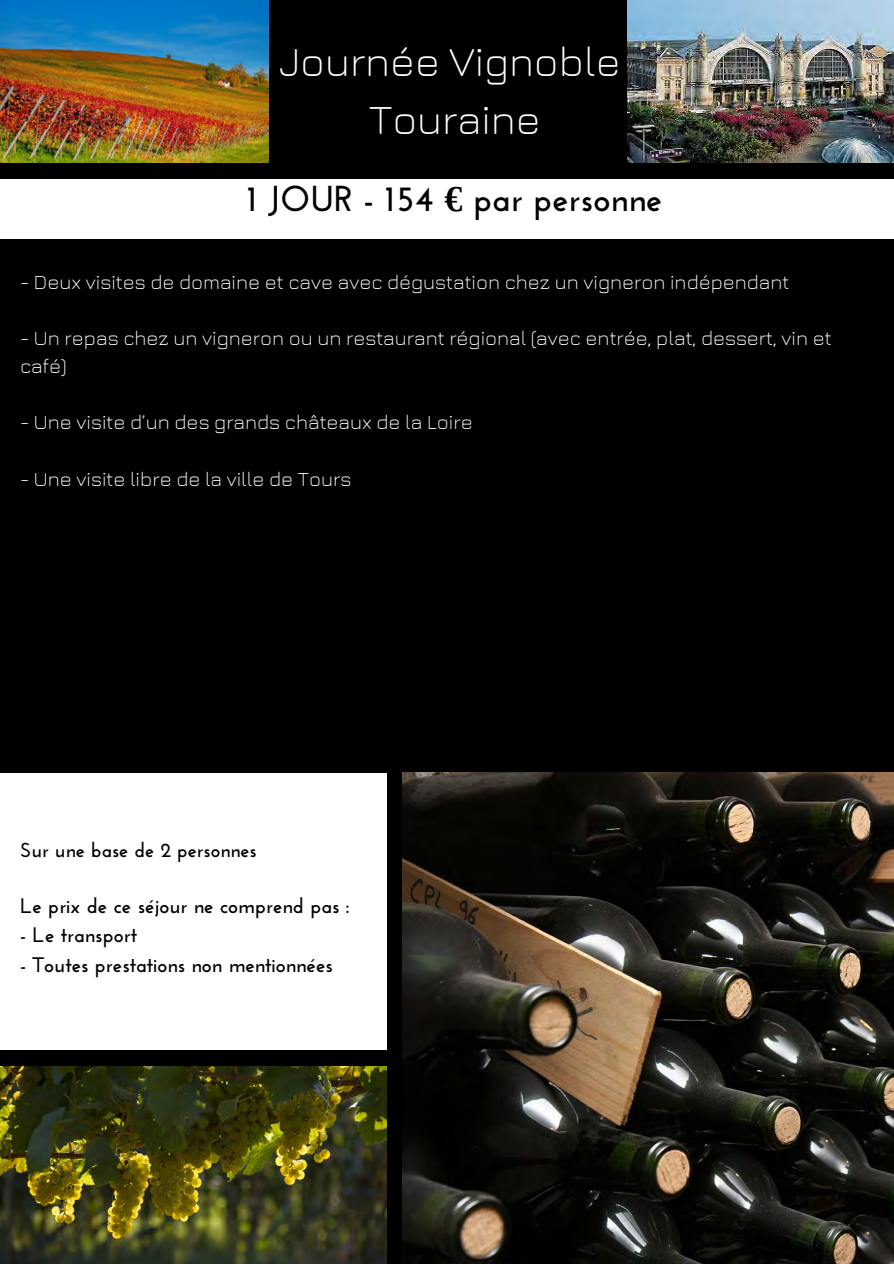
<style>
.page{position:relative;width:894px;height:1264px;background:#fff}
.page>*{position:absolute;margin:0;border:0;box-sizing:border-box;transform-origin:0 0}
.t1{font:300 42px/58.5px "Jura";color:#fff;text-align:center}
.t2{font:700 36px "Josefin Sans";color:#000}
.t3{font:700 21px "Josefin Sans";color:#000}
.t4{font:300 20.25px/28.2px "Jura";color:#fff}
.t5{font:700 20.25px "Josefin Sans";color:#000}
.s1{font-family:"Liberation Serif"}
</style>
<div class="page">
<img style="left:626px;top:0;width:267px;height:164px">
<div style="left:267px;top:0;width:359px;height:178px;background:#000"></div>
<div style="left:0;top:239px;width:893px;height:533px;background:#000"></div>
<img style="left:1px;top:0;width:268px;height:164px">
<div style="left:0;top:164px;width:893px;height:15px;background:#000"></div>
<img style="left:0;top:1065px;width:387px;height:198px">
<div style="left:387px;top:771px;width:16px;height:492px;background:#000"></div>
<div style="left:0;top:1050px;width:395px;height:15px;background:#000"></div>
<img style="left:402px;top:772px;width:491px;height:491px">
<h1 class="t1" style="left:279px;top:31px;width:342px">Journée Vignoble<br>Touraine</h1>
<h2 class="t2" style="left:247px;top:184px;width:416px">1 JOUR - 154 <span class="s1">€</span> par personne</h2>
<p class="t4" style="left:20px;top:267px;width:770px">- Deux visites de domaine et cave avec dégustation chez un vigneron indépendant</p>
<p class="t4" style="left:20px;top:323px;width:812px">- Un repas chez un vigneron ou un restaurant régional (avec entrée, plat, dessert, vin et café)</p>
<p class="t4" style="left:20px;top:408px;width:454px">- Une visite d’un des grands châteaux de la Loire</p>
<p class="t4" style="left:20px;top:464px;width:333px">- Une visite libre de la ville de Tours</p>
<p class="t5" style="left:20px;top:841px;width:238px">Sur une base de 2 personnes</p>
<p class="t3" style="left:20px;top:897px;width:331px">Le prix de ce séjour ne comprend pas :</p>
<p class="t3" style="left:20px;top:926px;width:118px">- Le transport</p>
<p class="t3" style="left:20px;top:955px;width:314px">- Toutes prestations non mentionnées</p>
</div>
